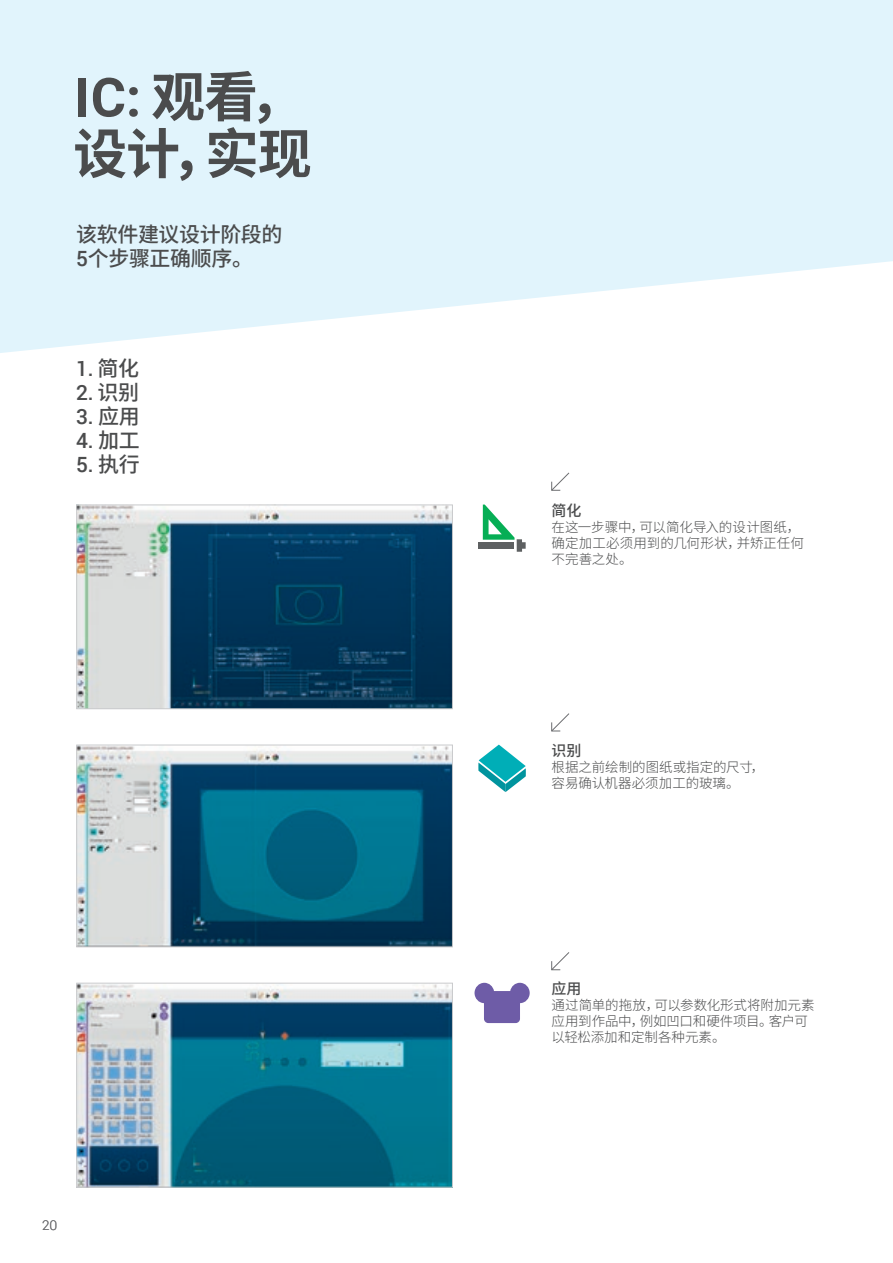
<style>
.page{position:relative;width:893px;height:1263px;background:#fff}
.page>*{position:absolute;margin:0;border:0;box-sizing:border-box;transform-origin:0 0}
.t1{font:700 54px/57px "Noto Sans CJ Ksc";color:#4b4c4d}
.t2{font:500 21px "Roboto";color:#4b4c4d}
.t3{font:500 21px "Noto Sans CJ Ksc";letter-spacing:-.02em;color:#4b4c4d}
.t4{font:500 15px "Noto Sans CJ Ksc";color:#4b4c4d}
.t5{font:300 13.5px/16.2px "Noto Sans CJ Ksc";letter-spacing:-.005em;color:#4b4c4d}
.t6{font:300 13.5px "Roboto";color:#6c6d70}
.s1{font-family:"Roboto"}
.s2{font-family:"Noto Sans CJ Ksc"}
</style>
<div class="page">
<svg style="left:0;top:0;width:893px;height:353px;background:#e4f5fc"></svg>
<svg style="left:551px;top:472px;width:19px;height:19px"></svg>
<svg style="left:551px;top:713px;width:19px;height:19px"></svg>
<svg style="left:551px;top:952px;width:19px;height:19px"></svg>
<svg style="left:483px;top:505px;width:43px;height:47px"></svg>
<div style="left:479px;top:542px;width:35px;height:7px;background:#5d6061"></div>
<svg style="left:478px;top:744px;width:48px;height:48px"></svg>
<svg style="left:474px;top:983px;width:56px;height:40px"></svg>
<img style="left:78px;top:507px;width:373px;height:200px">
<div style="left:76px;top:505px;width:377px;height:204px;border:1px solid #c9cacc"></div>
<img style="left:78px;top:747px;width:373px;height:198px">
<div style="left:76px;top:745px;width:377px;height:202px;border:1px solid #c9cacc"></div>
<img style="left:78px;top:985px;width:373px;height:200px">
<div style="left:76px;top:983px;width:377px;height:204px;border:1px solid #c9cacc"></div>
<p class="t1" style="left:73px;top:69px;width:240px"><span class="s1">IC:</span> 观看，设计，实现</p>
<p class="t3" style="left:76px;top:223px;width:208px">该软件建议设计阶段的</p>
<p class="t3" style="left:76px;top:247px;width:178px"><span class="s1">5</span>个步骤正确顺序。</p>
<p class="t2" style="left:76px;top:354px;width:64px">1. <span class="s2">简化</span></p>
<p class="t2" style="left:76px;top:378px;width:64px">2. <span class="s2">识别</span></p>
<p class="t2" style="left:76px;top:402px;width:65px">3. <span class="s2">应用</span></p>
<p class="t2" style="left:76px;top:426px;width:65px">4. <span class="s2">加工</span></p>
<p class="t2" style="left:76px;top:450px;width:65px">5. <span class="s2">执行</span></p>
<p class="t6" style="left:42px;top:1215px;width:17px">20</p>
<p class="t4" style="left:551px;top:502px;width:31px">简化</p>
<p class="t5" style="left:551px;top:519px;width:254px">在这一步骤中，可以简化导入的设计图纸，确定加工必须用到的几何形状，并矫正任何不完善之处。</p>
<p class="t4" style="left:551px;top:742px;width:32px">识别</p>
<p class="t5" style="left:551px;top:759px;width:215px">根据之前绘制的图纸或指定的尺寸，容易确认机器必须加工的玻璃。</p>
<p class="t4" style="left:551px;top:980px;width:32px">应用</p>
<p class="t5" style="left:551px;top:997px;width:265px">通过简单的拖放，可以参数化形式将附加元素应用到作品中，例如凹口和硬件项目。客户可以轻松添加和定制各种元素。</p>
</div>
